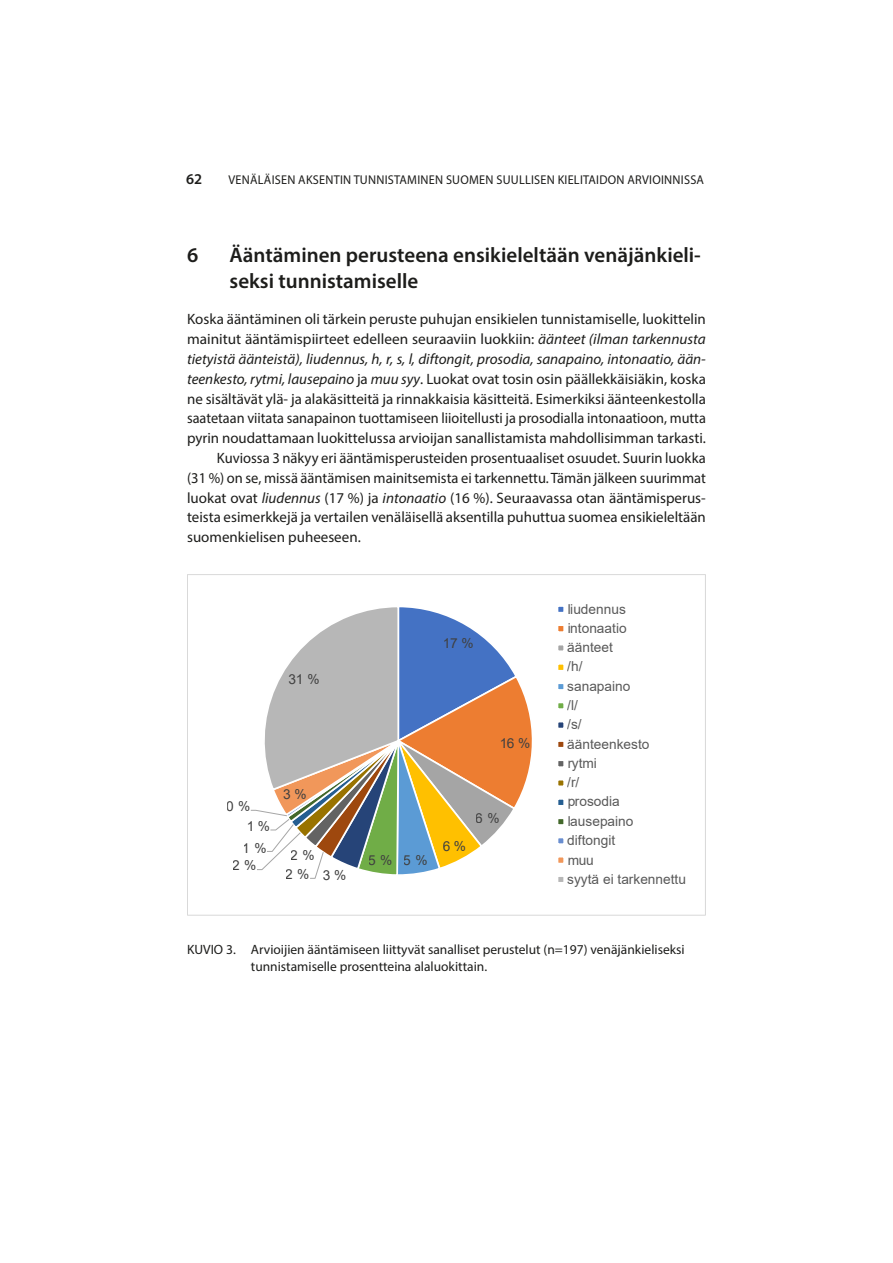
<style>
.page{position:relative;width:893px;height:1263px;background:#fff}
.page>*{position:absolute;margin:0;border:0;box-sizing:border-box;transform-origin:0 0}
.t1{font:600 21px/25.2px "Myriad Pro";color:#1d1d1b}
.Leipis_Suomi_-_eisis{font:15px/19.8px "Myriad Pro";color:#1d1d1b;text-align:justify}
.Leipis_suomi{font:15px/19.8px "Myriad Pro";color:#1d1d1b;text-align:justify}
.t2{font:600 15px "Myriad Pro";color:#1d1d1b}
.t3{font:13.65px/19.4px "Arial";color:#595959}
.t4{font:13.65px "Arial";color:#404040}
.Kuvio_otsikko{font:13.5px/16.2px "Myriad Pro";color:#1d1d1b}
.t5{font:12.75px "Myriad Pro";letter-spacing:.02em;color:#1d1d1b;scale:.96 1}
.s1{font-style:italic}
</style>
<div class="page">
<svg style="left:250px;top:607px;width:282px;height:272px"></svg>
<div style="left:557px;top:606px;width:7px;height:7px;background:#4472c4"></div>
<div style="left:557px;top:605px;width:8px;height:8px;border:2px solid #fff"></div>
<div style="left:557px;top:625px;width:7px;height:7px;background:#ed7d31"></div>
<div style="left:557px;top:624px;width:8px;height:9px;border:2px solid #fff"></div>
<div style="left:557px;top:645px;width:7px;height:6px;background:#a5a5a5"></div>
<div style="left:557px;top:644px;width:8px;height:8px;border:2px solid #fff"></div>
<div style="left:557px;top:664px;width:7px;height:7px;background:#ffc000"></div>
<div style="left:557px;top:663px;width:8px;height:9px;border:2px solid #fff"></div>
<div style="left:557px;top:683px;width:7px;height:7px;background:#5b9bd5"></div>
<div style="left:557px;top:682px;width:8px;height:9px;border:2px solid #fff"></div>
<div style="left:557px;top:702px;width:7px;height:7px;background:#70ad47"></div>
<div style="left:557px;top:701px;width:8px;height:9px;border:2px solid #fff"></div>
<div style="left:557px;top:722px;width:7px;height:6px;background:#264478"></div>
<div style="left:557px;top:721px;width:8px;height:8px;border:2px solid #fff"></div>
<div style="left:557px;top:741px;width:7px;height:7px;background:#9e480e"></div>
<div style="left:557px;top:740px;width:8px;height:9px;border:2px solid #fff"></div>
<div style="left:557px;top:760px;width:7px;height:7px;background:#636363"></div>
<div style="left:557px;top:759px;width:8px;height:9px;border:2px solid #fff"></div>
<div style="left:557px;top:780px;width:7px;height:6px;background:#997300"></div>
<div style="left:557px;top:779px;width:8px;height:8px;border:2px solid #fff"></div>
<div style="left:557px;top:799px;width:7px;height:7px;background:#255e91"></div>
<div style="left:557px;top:798px;width:8px;height:9px;border:2px solid #fff"></div>
<div style="left:557px;top:818px;width:7px;height:7px;background:#43682b"></div>
<div style="left:557px;top:817px;width:8px;height:9px;border:2px solid #fff"></div>
<div style="left:557px;top:837px;width:7px;height:7px;background:#698ed0"></div>
<div style="left:557px;top:837px;width:8px;height:8px;border:2px solid #fff"></div>
<div style="left:557px;top:857px;width:7px;height:7px;background:#f1975a"></div>
<div style="left:557px;top:856px;width:8px;height:8px;border:2px solid #fff"></div>
<div style="left:557px;top:876px;width:7px;height:7px;background:#b7b7b7"></div>
<div style="left:557px;top:875px;width:8px;height:9px;border:2px solid #fff"></div>
<p class="t2" style="left:186px;top:170px;width:18px">62</p>
<p class="t5" style="left:229px;top:172px;width:497px">VENÄLÄISEN AKSENTIN TUNNISTAMINEN SUOMEN SUULLISEN KIELITAIDON ARVIOINNISSA</p>
<p class="t1" style="left:187px;top:242px;width:13px">6</p>
<p class="t1" style="left:230px;top:242px;width:473px">Ääntäminen perusteena ensikieleltään venäjänkieli&shy;seksi tunnistamiselle</p>
<p class="Leipis_Suomi_-_eisis" style="left:187px;top:309px;width:520px">Koska ääntäminen oli tärkein peruste puhujan ensikielen tunnistamiselle, luokittelin mainitut ääntämispiirteet edelleen seuraaviin luokkiin: <span class="s1">äänteet (ilman tarkennusta tietyistä äänteistä), liudennus, h, r, s, l, diftongit, prosodia, sanapaino, intonaatio, ään&shy;teenkesto, rytmi, lausepaino</span> ja <span class="s1">muu syy</span>. Luokat ovat tosin osin päällekkäisiäkin, koska ne sisältävät ylä- ja alakäsitteitä ja rinnakkaisia käsitteitä. Esimerkiksi äänteenkestolla saatetaan viitata sanapainon tuottamiseen liioitellusti ja prosodialla intonaatioon, mutta pyrin noudattamaan luokittelussa arvioijan sanallistamista mahdollisimman tarkasti.</p>
<p class="Leipis_suomi" style="left:187px;top:448px;width:520px;text-indent:30px">Kuviossa 3 näkyy eri ääntämisperusteiden prosentuaaliset osuudet. Suurin luokka (31 %) on se, missä ääntämisen mainitsemista ei tarkennettu. Tämän jälkeen suurimmat luokat ovat <span class="s1">liudennus</span> (17 %) ja <span class="s1">intonaatio</span> (16 %). Seuraavassa otan ääntämisperus&shy;teista esimerkkejä ja vertailen venäläisellä aksentilla puhuttua suomea ensikieleltään suomenkielisen puheeseen.</p>
<p class="t4" style="left:288px;top:670px;width:33px">31 %</p>
<p class="t4" style="left:227px;top:797px;width:25px">0 %</p>
<p class="t4" style="left:246px;top:817px;width:25px">1 %</p>
<p class="t4" style="left:243px;top:838px;width:25px">1 %</p>
<p class="t4" style="left:233px;top:856px;width:25px">2 %</p>
<p class="t4" style="left:283px;top:785px;width:25px">3 %</p>
<p class="t4" style="left:291px;top:846px;width:25px">2 %</p>
<p class="t4" style="left:286px;top:865px;width:62px">2 % 3 %</p>
<p class="t4" style="left:443px;top:633px;width:33px">17 %</p>
<p class="t4" style="left:499px;top:734px;width:33px">16 %</p>
<p class="t4" style="left:369px;top:851px;width:60px">5 % 5 %</p>
<p class="t4" style="left:443px;top:836px;width:25px">6 %</p>
<p class="t4" style="left:476px;top:808px;width:25px">6 %</p>
<p class="t3" style="left:567px;top:599px;width:120px">liudennus intonaatio<br>äänteet<br>/h/<br>sanapaino<br>/l/<br>/s/<br>äänteenkesto<br>rytmi<br>/r/<br>prosodia lausepaino<br>diftongit<br>muu<br>syytä ei tarkennettu</p>
<p class="Kuvio_otsikko" style="left:251px;top:942px;width:435px;text-indent:-64px">KUVIO 3. Arvioijien ääntämiseen liittyvät sanalliset perustelut (n=197) venäjänkieliseksi tunnistamiselle prosentteina alaluokittain.</p>
</div>
